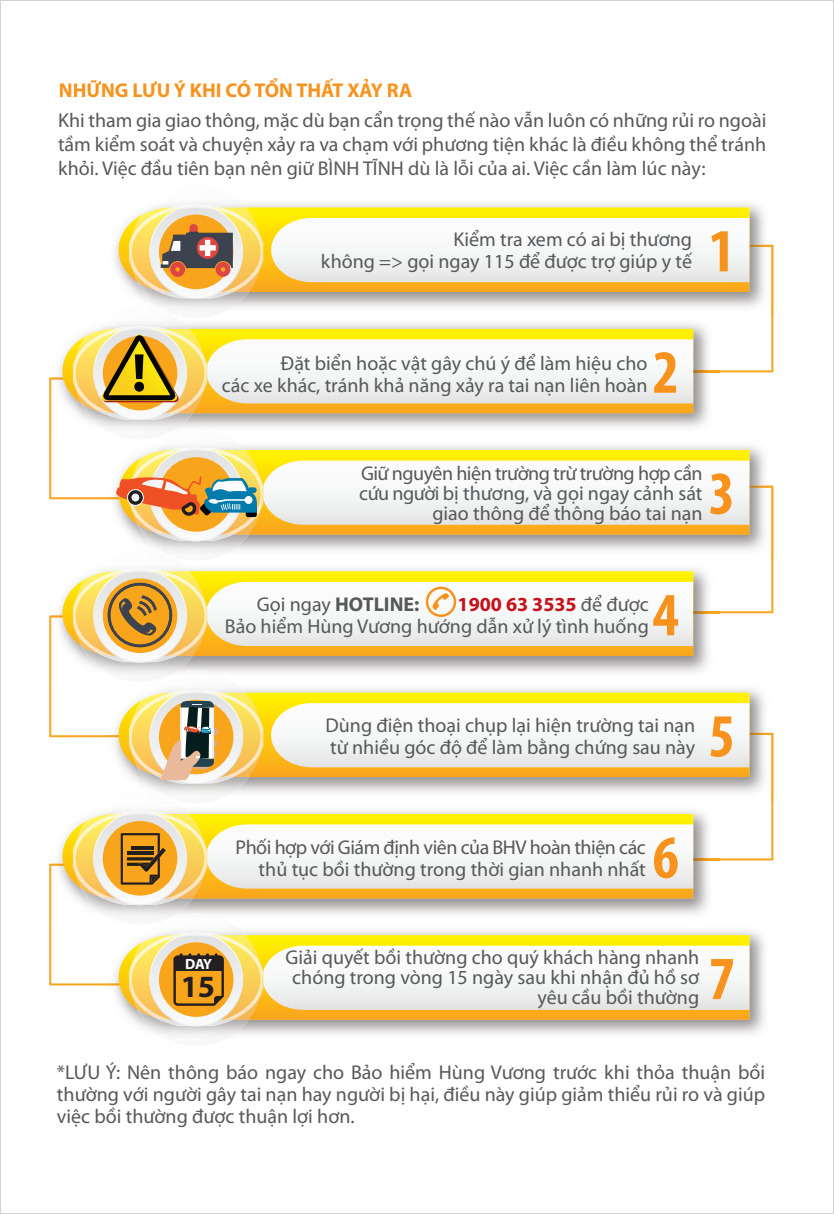
<style>
.page{position:relative;width:834px;height:1214px;background:#fff}
.page>*{position:absolute;margin:0;border:0;box-sizing:border-box;transform-origin:0 0}
.t1{font:700 condensed 61.6px "Myriad Pro";color:#f7931d}
.t2{font:700 31px "Myriad Pro";color:#231f20}
.t3{font:20px/22px "Myriad Pro";color:#57585a;text-align:right}
.t4{font:20px/22px "Myriad Pro";letter-spacing:-.025em;color:#57585a;text-align:right}
.t5{font:700 20px "Myriad Pro";color:#f7931d}
.t6{font:700 20px "Myriad Pro";color:#57585a}
.t7{font:700 14.8px "Myriad Pro";color:#fff}
.s1{font-weight:700;color:#c4121a}
.s2{font-weight:400}
</style>
<div class="page">
<svg style="left:719px;top:561px;width:54px;height:52px"></svg>
<img style="left:249px;top:203px;width:525px;height:114px">
<img style="left:115px;top:237px;width:22px;height:57px">
<svg style="left:119px;top:208px;width:630px;height:84px;background:#fde916"></svg>
<svg style="left:271px;top:218px;width:502px;height:154px"></svg>
<img style="left:137px;top:202px;width:112px;height:110px">
<svg style="left:262px;top:236px;width:1px;height:32px"></svg>
<img style="left:243px;top:208px;width:19px;height:84px">
<svg style="left:129px;top:236px;width:1px;height:32px"></svg>
<img style="left:130px;top:208px;width:19px;height:84px">
<svg style="left:149px;top:205px;width:94px;height:94px"></svg>
<img style="left:189px;top:317px;width:530px;height:111px">
<img style="left:693px;top:370px;width:26px;height:2px">
<svg style="left:189px;top:317px;width:20px;height:1px"></svg>
<svg style="left:263px;top:329px;width:430px;height:84px"></svg>
<img style="left:137px;top:307px;width:38px;height:5px">
<img style="left:249px;top:445px;width:525px;height:116px">
<img style="left:749px;top:485px;width:24px;height:76px">
<svg style="left:263px;top:450px;width:486px;height:84px"></svg>
<svg style="left:291px;top:460px;width:12px;height:2px"></svg>
<img style="left:141px;top:541px;width:108px;height:13px">
<img style="left:247px;top:568px;width:472px;height:105px">
<img style="left:693px;top:611px;width:26px;height:2px">
<img style="left:249px;top:559px;width:470px;height:2px">
<svg style="left:247px;top:571px;width:446px;height:84px"></svg>
<img style="left:141px;top:549px;width:33px;height:5px">
<img style="left:245px;top:688px;width:529px;height:115px">
<svg style="left:262px;top:692px;width:487px;height:85px;background:#fdea0e"></svg>
<svg style="left:271px;top:703px;width:502px;height:157px"></svg>
<img style="left:141px;top:783px;width:104px;height:13px">
<svg style="left:262px;top:721px;width:1px;height:31px"></svg>
<img style="left:247px;top:692px;width:15px;height:85px">
<img style="left:189px;top:803px;width:530px;height:112px">
<img style="left:693px;top:858px;width:26px;height:2px">
<img style="left:245px;top:801px;width:474px;height:2px">
<svg style="left:247px;top:814px;width:446px;height:84px"></svg>
<img style="left:141px;top:792px;width:33px;height:4px">
<img style="left:249px;top:930px;width:516px;height:105px">
<svg style="left:262px;top:935px;width:487px;height:84px"></svg>
<svg style="left:290px;top:945px;width:13px;height:2px"></svg>
<img style="left:142px;top:930px;width:107px;height:108px">
<svg style="left:262px;top:963px;width:1px;height:32px"></svg>
<img style="left:247px;top:935px;width:15px;height:84px">
<svg style="left:49px;top:326px;width:214px;height:215px"></svg>
<svg style="left:49px;top:568px;width:198px;height:215px"></svg>
<svg style="left:49px;top:811px;width:198px;height:215px"></svg>
<svg style="left:425px;top:586px;width:31px;height:31px"></svg>
<p class="t5" style="left:59px;top:77px;width:354px">NHỮNG LƯU Ý KHI CÓ TỔN THẤT XẢY RA</p>
<p class="t3" style="left:58px;top:108px;width:709px;line-height:24px;text-align:justify">Khi tham gia giao thông, mặc dù bạn cẩn trọng thế nào vẫn luôn có những rủi ro ngoài tầm kiểm soát và chuyện xảy ra va chạm với phương tiện khác là điều không thể tránh khỏi. Việc đầu tiên bạn nên giữ BÌNH TĨNH dù là lỗi của ai. Việc cần làm lúc này:</p>
<p class="t3" style="left:321px;top:228px;width:372px">Kiểm tra xem có ai bị thương<br>không =&gt; gọi ngay 115 để được trợ giúp y tế</p>
<h1 class="t1" style="left:708px;top:212px;width:28px">1</h1>
<h1 class="t1" style="left:652px;top:333px;width:28px">2</h1>
<p class="t3" style="left:222px;top:352px;width:427px">Đặt biển hoặc vật gây chú ý để làm hiệu cho<br>các xe khác, tránh khả năng xảy ra tai nạn liên hoàn</p>
<p class="t3" style="left:359px;top:463px;width:345px;line-height:20px">Giữ nguyên hiện trường trừ trường hợp cần cứu người bị thương, và gọi ngay cảnh sát giao thông để thông báo tai nạn</p>
<h1 class="t1" style="left:708px;top:455px;width:28px">3</h1>
<p class="t3" style="left:225px;top:593px;width:425px"><span class="s1">1900 63 3535</span> để được<br>Bảo hiểm Hùng Vương hướng dẫn xử lý tình huống</p>
<h1 class="t1" style="left:652px;top:576px;width:28px">4</h1>
<p class="t6" style="left:257px;top:591px;width:164px"><span class="s2">Gọi ngay</span> HOTLINE:</p>
<p class="t3" style="left:325px;top:713px;width:371px;text-align:left">Dùng điện thoại chụp lại hiện trường tai nạn từ nhiều góc độ để làm bằng chứng sau này</p>
<h1 class="t1" style="left:708px;top:697px;width:28px">5</h1>
<p class="t4" style="left:235px;top:835px;width:411px">Phối hợp với Giám định viên của BHV hoàn thiện các thủ tục bồi thường trong thời gian nhanh nhất</p>
<h1 class="t1" style="left:652px;top:818px;width:28px">6</h1>
<p class="t7" style="left:185px;top:954px;width:28px">DAY</p>
<h2 class="t2" style="left:181px;top:966px;width:36px">15</h2>
<p class="t3" style="left:285px;top:947px;width:415px;line-height:20px">Giải quyết bồi thường cho quý khách hàng nhanh chóng trong vòng 15 ngày sau khi nhận đủ hồ sơ yêu cầu bồi thường</p>
<h1 class="t1" style="left:708px;top:939px;width:28px">7</h1>
<p class="t3" style="left:57px;top:1060px;width:709px;text-align:justify">*LƯU Ý: Nên thông báo ngay cho Bảo hiểm Hùng Vương trước khi thỏa thuận bồi thường với người gây tai nạn hay người bị hại, điều này giúp giảm thiểu rủi ro và giúp việc bồi thường được thuận lợi hơn.</p>
</div>
